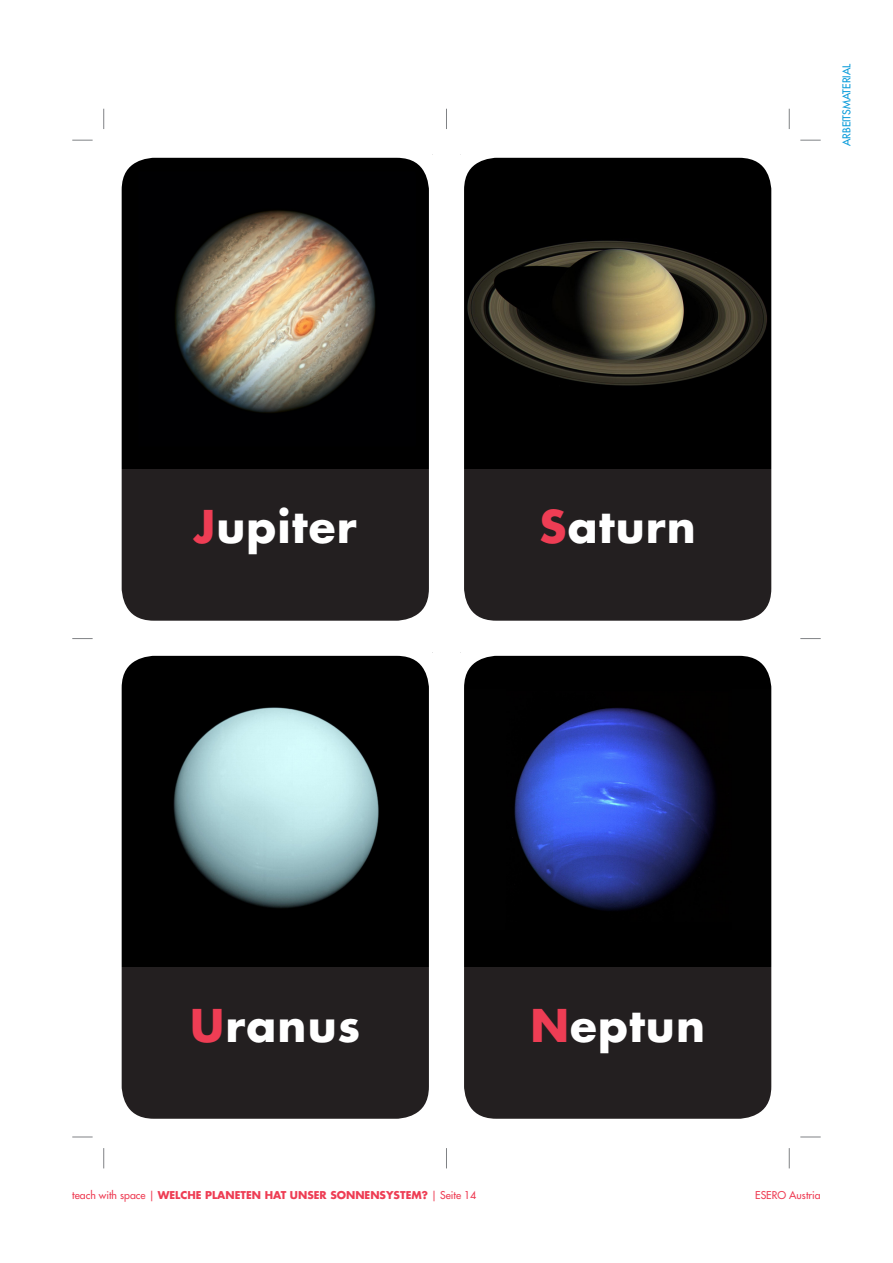
<style>
.page{position:relative;width:893px;height:1263px;background:#fff}
.page>*{position:absolute;margin:0;border:0;box-sizing:border-box;transform-origin:0 0}
.planet_name{font:700 43.95px "Futura Std";letter-spacing:.025em;color:#fff}
.t1{font:700 10.5px "Futura Std";color:#ee3d54}
.footer__page_nr__kap{font:500 10.5px "Futura Std";color:#069ad9}
.t2{font:500 10.5px "Futura Std";color:#ee3d54}
.s1{color:#ee3d54}
.s2{font-weight:500}
</style>
<div class="page">
<svg style="left:103px;top:109px;width:1px;height:20px"></svg>
<svg style="left:72px;top:140px;width:21px;height:1px"></svg>
<svg style="left:103px;top:1148px;width:1px;height:20px"></svg>
<svg style="left:72px;top:1136px;width:21px;height:1px"></svg>
<svg style="left:72px;top:638px;width:21px;height:1px"></svg>
<svg style="left:446px;top:109px;width:1px;height:20px"></svg>
<svg style="left:446px;top:1148px;width:1px;height:20px"></svg>
<svg style="left:789px;top:1148px;width:1px;height:20px"></svg>
<svg style="left:800px;top:1136px;width:21px;height:1px"></svg>
<svg style="left:789px;top:109px;width:1px;height:20px"></svg>
<svg style="left:800px;top:140px;width:21px;height:1px"></svg>
<svg style="left:800px;top:638px;width:21px;height:1px"></svg>
<div style="left:113px;top:149px;width:325px;height:480px;background:#231f20;border-radius:41px"></div>
<img style="left:123px;top:159px;width:304px;height:309px">
<div style="left:104px;top:140px;width:342px;height:498px;border:18px solid #fff;border-radius:41px"></div>
<div style="left:455px;top:149px;width:325px;height:480px;background:#231f20;border-radius:41px"></div>
<img style="left:465px;top:159px;width:305px;height:309px">
<div style="left:446px;top:140px;width:343px;height:498px;border:18px solid #fff;border-radius:41px"></div>
<div style="left:113px;top:647px;width:325px;height:480px;background:#231f20;border-radius:41px"></div>
<img style="left:123px;top:657px;width:304px;height:309px">
<div style="left:104px;top:638px;width:342px;height:498px;border:18px solid #fff;border-radius:41px"></div>
<div style="left:455px;top:647px;width:325px;height:480px;background:#231f20;border-radius:41px"></div>
<img style="left:465px;top:657px;width:305px;height:309px">
<div style="left:446px;top:638px;width:343px;height:498px;border:18px solid #fff;border-radius:41px"></div>
<p class="planet_name" style="left:194px;top:497px;width:164px"><span class="s1">J</span>upiter</p>
<p class="planet_name" style="left:540px;top:497px;width:158px"><span class="s1">S</span>aturn</p>
<p class="footer__page_nr__kap" style="left:840px;top:146px;width:84px;rotate:-90deg">ARBEITSMATERIAL</p>
<p class="planet_name" style="left:190px;top:996px;width:172px"><span class="s1">U</span>ranus</p>
<p class="planet_name" style="left:530px;top:996px;width:176px"><span class="s1">N</span>eptun</p>
<p class="t1" style="left:72px;top:1188px;width:406px"><span class="s2">teach with space |</span> WELCHE PLANETEN HAT UNSER SONNENSYSTEM? <span class="s2">| Seite 14</span></p>
<p class="t2" style="left:755px;top:1189px;width:67px">ESERO Austria</p>
</div>
